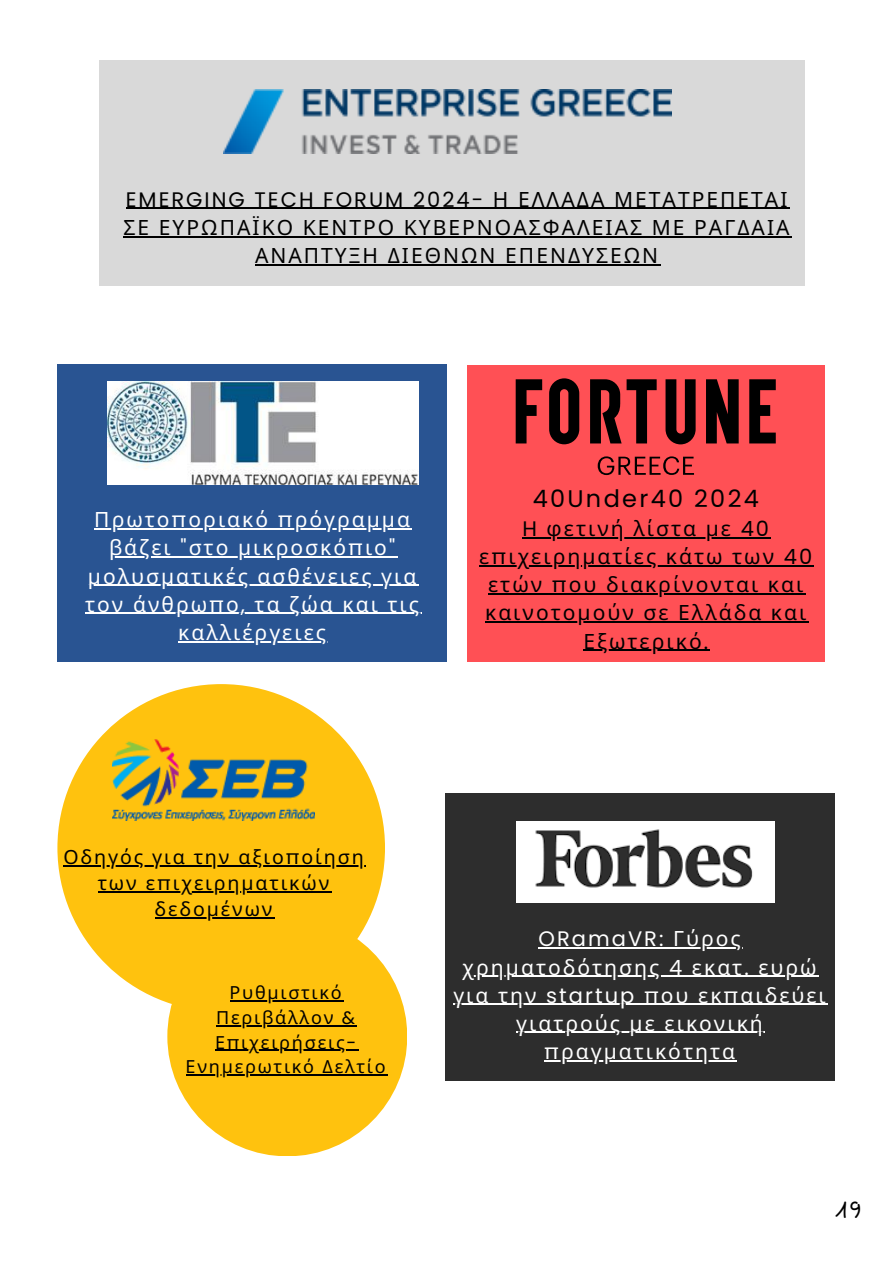
<style>
.page{position:relative;width:894px;height:1264px;background:#fff}
.page>*{position:absolute;margin:0;border:0;box-sizing:border-box;transform-origin:0 0}
.t1{font:30px "Pecita";color:#000}
.t2{font:24px "Poppins";letter-spacing:.095em;color:#000}
.t3{font:21px/28.2px "Noto Sans";letter-spacing:.095em;color:#fff;text-align:center}
.t4{font:21px/28.2px "Noto Sans";letter-spacing:.095em;color:#000;text-align:center}
.t5{font:21px "Poppins";letter-spacing:.095em;color:#000}
.t6{font:21px "Poppins";letter-spacing:.095em;color:#fff}
.t7{font:19.5px/25.8px "Noto Sans";letter-spacing:.095em;color:#000;text-align:center}
.t8{font:18px/24.8px "Noto Sans";letter-spacing:.095em;color:#000;text-align:center}
.s1{font-family:"Noto Sans"}
.s2{font-family:"Poppins"}
</style>
<div class="page">
<div style="left:99px;top:60px;width:705px;height:225px;background:#d9d9d9"></div>
<img style="left:223px;top:89px;width:448px;height:64px">
<hr style="left:126px;top:208px;width:663px;height:1px;background:#000">
<hr style="left:124px;top:236px;width:667px;height:1px;background:#000">
<hr style="left:255px;top:264px;width:405px;height:1px;background:#000">
<div style="left:466px;top:365px;width:358px;height:296px;background:#ff5055"></div>
<div style="left:57px;top:364px;width:389px;height:297px;background:#295492"></div>
<img style="left:107px;top:382px;width:312px;height:102px">
<div style="left:445px;top:793px;width:389px;height:287px;background:#2d2d2d"></div>
<img style="left:516px;top:821px;width:258px;height:81px">
<svg style="left:706px;top:379px;width:32px;height:64px;background:#2b0d0e"></svg>
<svg style="left:515px;top:379px;width:27px;height:64px"></svg>
<svg style="left:749px;top:379px;width:26px;height:64px"></svg>
<svg style="left:590px;top:379px;width:66px;height:64px"></svg>
<svg style="left:665px;top:379px;width:30px;height:65px"></svg>
<svg style="left:549px;top:378px;width:30px;height:66px"></svg>
<svg style="left:597px;top:456px;width:96px;height:19px"></svg>
<div style="left:167px;top:916px;width:240px;height:240px;background:#ffc20e;border-radius:50%"></div>
<div style="left:57px;top:684px;width:328px;height:327px;background:#ffc20e;border-radius:50%"></div>
<img style="left:113px;top:739px;width:201px;height:81px">
<hr style="left:94px;top:528px;width:318px;height:1px;background:#fff">
<hr style="left:109px;top:556px;width:288px;height:1px;background:#fff">
<hr style="left:88px;top:584px;width:330px;height:2px;background:#fff">
<hr style="left:85px;top:613px;width:336px;height:1px;background:#fff">
<hr style="left:178px;top:641px;width:150px;height:1px;background:#fff">
<hr style="left:538px;top:947px;width:204px;height:1px;background:#fff">
<hr style="left:462px;top:975px;width:356px;height:1px;background:#fff">
<hr style="left:453px;top:1003px;width:374px;height:1px;background:#fff">
<hr style="left:516px;top:1031px;width:248px;height:2px;background:#fff">
<hr style="left:544px;top:1060px;width:193px;height:1px;background:#fff">
<hr style="left:522px;top:537px;width:249px;height:1px;background:#000">
<hr style="left:479px;top:565px;width:335px;height:1px;background:#000">
<hr style="left:488px;top:593px;width:317px;height:1px;background:#000">
<hr style="left:485px;top:621px;width:323px;height:1px;background:#000">
<hr style="left:583px;top:649px;width:127px;height:1px;background:#000">
<hr style="left:63px;top:865px;width:302px;height:1px;background:#000">
<hr style="left:98px;top:891px;width:233px;height:1px;background:#000">
<hr style="left:154px;top:917px;width:120px;height:1px;background:#000">
<hr style="left:229px;top:1000px;width:114px;height:1px;background:#000">
<hr style="left:216px;top:1024px;width:141px;height:2px;background:#000">
<hr style="left:215px;top:1049px;width:143px;height:1px;background:#000">
<hr style="left:185px;top:1074px;width:202px;height:1px;background:#000">
<p class="t5" style="left:126px;top:185px;width:663px">EMERGING TECH FORUM 2024- <span class="s1">Η ΕΛΛΑΔΑ ΜΕΤΑΤΡΕΠΕΤΑΙ</span></p>
<p class="t4" style="left:124px;top:212px;width:667px">ΣΕ ΕΥΡΩΠΑΪΚΟ ΚΕΝΤΡΟ ΚΥΒΕΡΝΟΑΣΦΑΛΕΙΑΣ ΜΕ ΡΑΓΔΑΙΑ<br>ΑΝΑΠΤΥΞΗ ΔΙΕΘΝΩΝ ΕΠΕΝΔΥΣΕΩΝ</p>
<p class="t3" style="left:85px;top:505px;width:335px">Πρωτο<span class="s2">π</span>οριακό <span class="s2">π</span>ρόγραμμα βάζει <span class="s2">"</span>στο μικροσκό<span class="s2">π</span>ιο<span class="s2">" </span>μολυσματικές ασθένειες για τον άνθρω<span class="s2">π</span>ο<span class="s2">,</span> τα ζώα και τις καλλιέργειες</p>
<p class="t2" style="left:532px;top:481px;width:228px">40Under40 2024</p>
<p class="t4" style="left:479px;top:513px;width:334px"><span class="s2">H</span> φετινή λίστα με <span class="s2">40 </span>ε<span class="s2">π</span>ιχειρηματίες κάτω των <span class="s2">40 </span>ετών <span class="s2">π</span>ου διακρίνονται και καινοτομούν σε Ελλάδα και<br>Εξωτερικό<span class="s2">.</span></p>
<p class="t7" style="left:63px;top:843px;width:302px">Οδηγός για την αξιο<span class="s2">π</span>οίηση των ε<span class="s2">π</span>ιχειρηματικών δεδομένων</p>
<p class="t8" style="left:185px;top:979px;width:202px">Ρυθμιστικό<br>Περιβάλλον <span class="s2">&amp;<br></span>Ε<span class="s2">π</span>ιχειρήσεις<span class="s2">-<br></span>Ενημερωτικό Δελτίο</p>
<p class="t6" style="left:538px;top:924px;width:203px">ORamaVR: <span class="s1">Γύρος</span></p>
<p class="t3" style="left:453px;top:952px;width:374px">χρηματοδότησης <span class="s2">4</span> εκατ<span class="s2">.</span> ευρώ για την <span class="s2">startup π</span>ου εκ<span class="s2">π</span>αιδεύει γιατρούς με εικονική <span class="s2">π</span>ραγματικότητα</p>
<h1 class="t1" style="left:834px;top:1198px;width:30px">19</h1>
</div>
